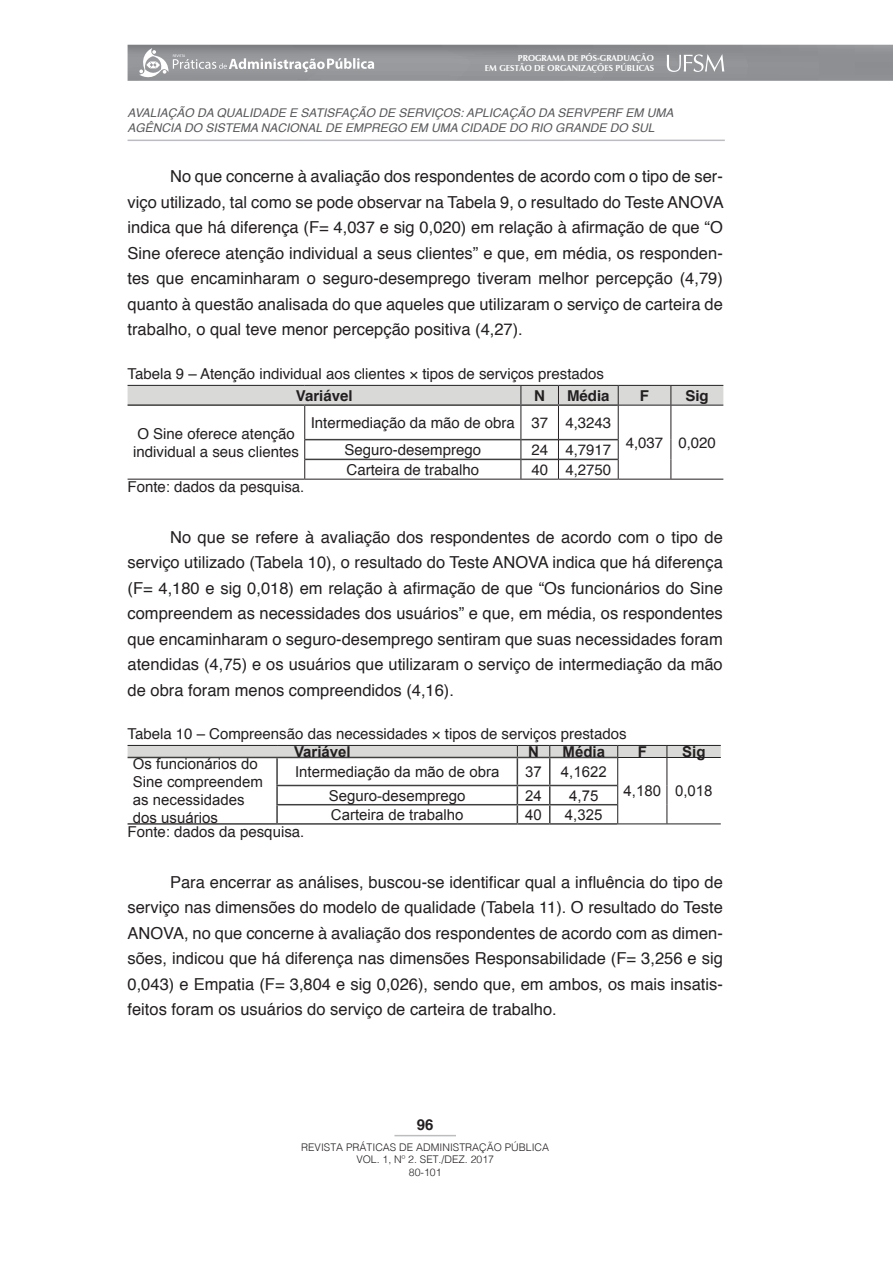
<style>
.page{position:relative;width:893px;height:1263px;background:#fff}
.page>*{position:absolute;margin:0;border:0;box-sizing:border-box;transform-origin:0 0}
.t1{font:16.5px/25.5px "Helvetica";color:#231f20;text-align:justify}
.t2{font:15px/18px "Helvetica";color:#231f20}
.t3{font:15px/18px "Arial";color:#231f20}
.t4{font:700 15px "Helvetica";color:#231f20}
.t5{font:700 15px "Arial";color:#231f20}
.t6{font:italic 12px/14.4px "Helvetica";color:#57585a}
.t7{font:300 10.5px/12.6px "Helvetica";color:#231f20;text-align:center}
.t8{font:700 8.7px/10.4px "Zapf Humanist 601 BT";color:#fff;text-align:right}
</style>
<div class="page">
<hr style="left:394px;top:1135px;width:62px;height:1px;background:#bcbdc0">
<svg style="left:128px;top:45px;width:765px;height:36px;background:#96989b"></svg>
<hr style="left:128px;top:140px;width:597px;height:1px;background:#bcbdc0">
<div style="left:128px;top:386px;width:595px;height:19px;background:#d9d9d8"></div>
<hr style="left:128px;top:385px;width:177px;height:1px;background:#231f20">
<hr style="left:305px;top:385px;width:216px;height:1px;background:#231f20">
<hr style="left:521px;top:385px;width:37px;height:1px;background:#231f20">
<hr style="left:558px;top:385px;width:60px;height:1px;background:#231f20">
<hr style="left:618px;top:385px;width:53px;height:1px;background:#231f20">
<hr style="left:671px;top:385px;width:52px;height:1px;background:#231f20">
<hr style="left:618px;top:405px;width:53px;height:1px;background:#231f20">
<hr style="left:671px;top:405px;width:52px;height:1px;background:#231f20">
<hr style="left:128px;top:404px;width:177px;height:2px;background:#404040">
<hr style="left:305px;top:404px;width:216px;height:2px;background:#404040">
<hr style="left:521px;top:404px;width:37px;height:2px;background:#404040">
<hr style="left:558px;top:404px;width:60px;height:2px;background:#404040">
<hr style="left:305px;top:439px;width:216px;height:1px;background:#404040">
<hr style="left:521px;top:439px;width:37px;height:1px;background:#404040">
<hr style="left:559px;top:439px;width:59px;height:1px;background:#404040">
<hr style="left:304px;top:406px;width:1px;height:34px;background:#231f20">
<hr style="left:521px;top:406px;width:1px;height:34px;background:#231f20">
<hr style="left:558px;top:406px;width:1px;height:34px;background:#231f20">
<hr style="left:618px;top:405px;width:1px;height:35px;background:#231f20">
<hr style="left:670px;top:405px;width:1px;height:35px;background:#231f20">
<svg style="left:670px;top:440px;width:1px;height:39px"></svg>
<hr style="left:305px;top:459px;width:216px;height:1px;background:#404040">
<hr style="left:521px;top:459px;width:37px;height:1px;background:#404040">
<hr style="left:559px;top:459px;width:59px;height:1px;background:#404040">
<hr style="left:128px;top:479px;width:177px;height:1px;background:#231f20">
<svg style="left:304px;top:440px;width:1px;height:39px"></svg>
<svg style="left:521px;top:440px;width:1px;height:39px"></svg>
<svg style="left:558px;top:440px;width:1px;height:39px"></svg>
<hr style="left:305px;top:479px;width:216px;height:1px;background:#231f20">
<hr style="left:521px;top:479px;width:37px;height:1px;background:#231f20">
<hr style="left:558px;top:479px;width:60px;height:1px;background:#231f20">
<hr style="left:618px;top:479px;width:53px;height:1px;background:#231f20">
<hr style="left:671px;top:479px;width:52px;height:1px;background:#231f20">
<svg style="left:618px;top:440px;width:1px;height:39px"></svg>
<hr style="left:128px;top:823px;width:149px;height:2px;background:#404040">
<hr style="left:277px;top:823px;width:240px;height:2px;background:#404040">
<hr style="left:517px;top:823px;width:33px;height:2px;background:#404040">
<hr style="left:550px;top:823px;width:67px;height:2px;background:#404040">
<hr style="left:617px;top:823px;width:50px;height:1px;background:#231f20">
<hr style="left:667px;top:823px;width:54px;height:1px;background:#231f20">
<svg style="left:128px;top:745px;width:593px;height:78px"></svg>
<p class="t8" style="left:485px;top:53px;width:171px">PROGRAMA DE PÓS-GRADUAÇÃO<br>EM GESTÃO DE ORGANIZAÇÕES PÚBLICAS</p>
<p class="t6" style="left:128px;top:106px;width:547px">AVALIAÇÃO DA QUALIDADE E SATISFAÇÃO DE SERVIÇOS: APLICAÇÃO DA SERVPERF EM UMA<br>AGÊNCIA DO SISTEMA NACIONAL DE EMPREGO EM UMA CIDADE DO RIO GRANDE DO SUL</p>
<p class="t1" style="left:128px;top:164px;width:598px;text-indent:43px">No que concerne à avaliação dos respondentes de acordo com o tipo de ser&shy;viço utilizado, tal como se pode observar na Tabela 9, o resultado do Teste ANOVA indica que há diferença (F= 4,037 e sig 0,020) em relação à afirmação de que “O Sine oferece atenção individual a seus clientes” e que, em média, os responden&shy;tes que encaminharam o seguro-desemprego tiveram melhor percepção (4,79) quanto à questão analisada do que aqueles que utilizaram o serviço de carteira de trabalho, o qual teve menor percepção positiva (4,27).</p>
<p class="t2" style="left:128px;top:365px;width:478px">Tabela 9 – Atenção individual aos clientes × tipos de serviços prestados</p>
<p class="t4" style="left:296px;top:383px;width:58px">Variável</p>
<p class="t4" style="left:534px;top:383px;width:12px">N</p>
<p class="t4" style="left:567px;top:383px;width:44px">Média</p>
<p class="t4" style="left:640px;top:383px;width:11px">F</p>
<p class="t4" style="left:685px;top:383px;width:25px">Sig</p>
<p class="t2" style="left:133px;top:425px;width:167px">O Sine oferece atenção individual a seus clientes</p>
<p class="t2" style="left:311px;top:414px;width:302px">Intermediação da mão de obra 37 4,3243</p>
<p class="t2" style="left:626px;top:434px;width:92px">4,037 0,020</p>
<p class="t2" style="left:344px;top:441px;width:138px">Seguro-desemprego</p>
<p class="t2" style="left:531px;top:441px;width:81px">24 4,7917</p>
<p class="t2" style="left:346px;top:461px;width:134px">Carteira de trabalho</p>
<p class="t2" style="left:531px;top:461px;width:81px">40 4,2750</p>
<p class="t2" style="left:128px;top:478px;width:178px">Fonte: dados da pesquisa.</p>
<p class="t1" style="left:128px;top:524px;width:597px;text-indent:43px">No que se refere à avaliação dos respondentes de acordo com o tipo de serviço utilizado (Tabela 10), o resultado do Teste ANOVA indica que há diferença (F= 4,180 e sig 0,018) em relação à afirmação de que “Os funcionários do Sine compreendem as necessidades dos usuários” e que, em média, os respondentes que encaminharam o seguro-desemprego sentiram que suas necessidades foram atendidas (4,75) e os usuários que utilizaram o serviço de intermediação da mão de obra foram menos compreendidos (4,16).</p>
<p class="t2" style="left:128px;top:725px;width:500px">Tabela 10 – Compreensão das necessidades × tipos de serviços prestados</p>
<p class="t5" style="left:294px;top:741px;width:58px">Variável</p>
<p class="t5" style="left:528px;top:741px;width:12px">N</p>
<p class="t5" style="left:562px;top:741px;width:44px">Média</p>
<p class="t5" style="left:638px;top:742px;width:11px">F</p>
<p class="t5" style="left:682px;top:742px;width:25px">Sig</p>
<p class="t3" style="left:133px;top:755px;width:132px">Os funcionários do<br>Sine compreendem as necessidades dos usuários</p>
<p class="t3" style="left:295px;top:763px;width:206px">Intermediação da mão de obra</p>
<p class="t3" style="left:525px;top:763px;width:18px">37</p>
<p class="t3" style="left:561px;top:763px;width:47px">4,1622</p>
<p class="t3" style="left:329px;top:786px;width:138px">Seguro-desemprego</p>
<p class="t3" style="left:624px;top:782px;width:91px">4,180 0,018</p>
<p class="t3" style="left:525px;top:786px;width:18px">24</p>
<p class="t3" style="left:569px;top:786px;width:31px">4,75</p>
<p class="t3" style="left:331px;top:806px;width:134px">Carteira de trabalho</p>
<p class="t3" style="left:525px;top:806px;width:18px">40</p>
<p class="t3" style="left:565px;top:806px;width:39px">4,325</p>
<p class="t2" style="left:128px;top:823px;width:178px">Fonte: dados da pesquisa.</p>
<p class="t1" style="left:128px;top:870px;width:597px;text-indent:43px">Para encerrar as análises, buscou-se identificar qual a influência do tipo de serviço nas dimensões do modelo de qualidade (Tabela 11). O resultado do Teste ANOVA, no que concerne à avaliação dos respondentes de acordo com as dimen&shy;sões, indicou que há diferença nas dimensões Responsabilidade (F= 3,256 e sig 0,043) e Empatia (F= 3,804 e sig 0,026), sendo que, em ambos, os mais insatis&shy;feitos foram os usuários do serviço de carteira de trabalho.</p>
<p class="t4" style="left:417px;top:1112px;width:18px">96</p>
<p class="t7" style="left:301px;top:1140px;width:249px">REVISTA PRÁTICAS DE ADMINISTRAÇÃO PÚBLICA<br>VOL. 1, Nº 2. SET./DEZ. 2017<br>80-101</p>
</div>
